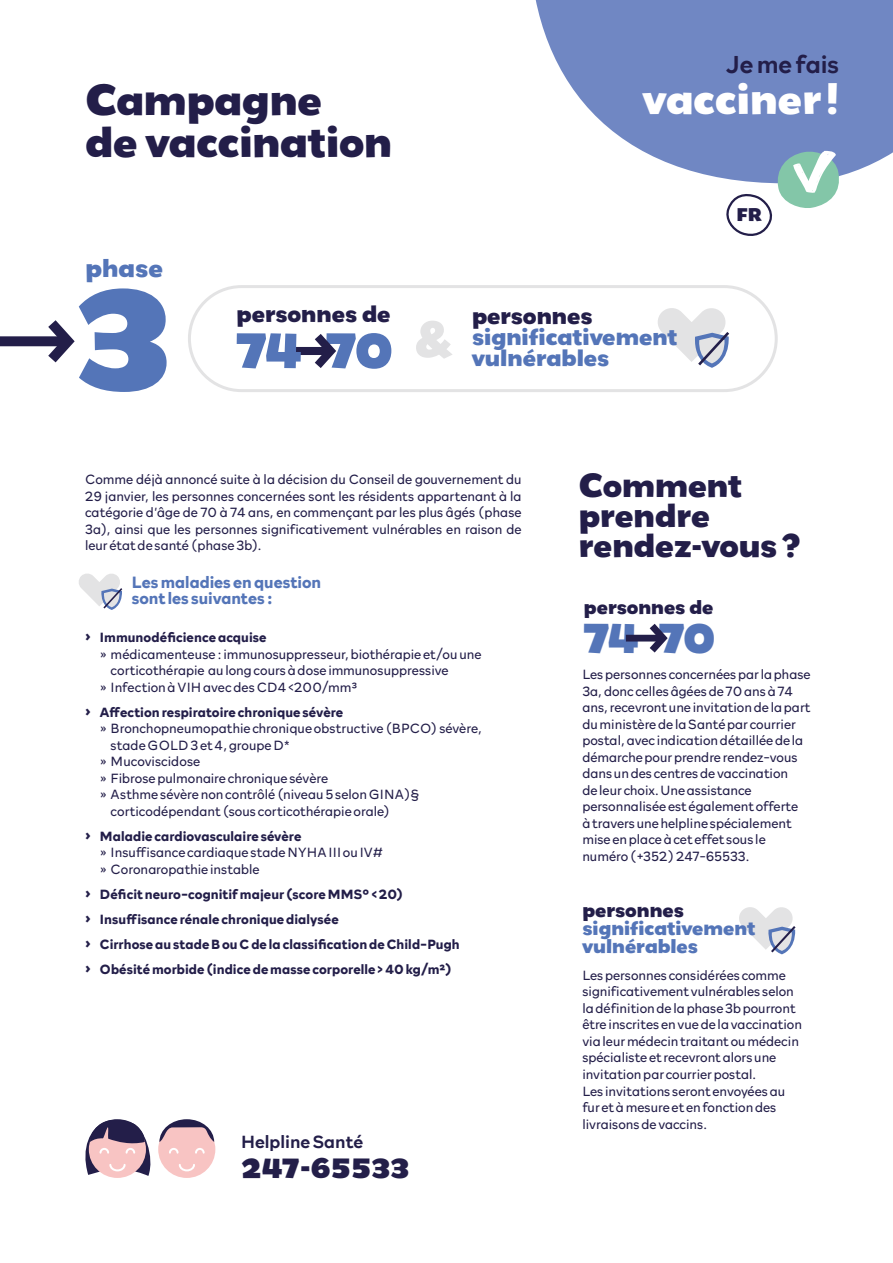
<style>
.page{position:relative;width:893px;height:1263px;background:#fff}
.page>*{position:absolute;margin:0;border:0;box-sizing:border-box;transform-origin:0 0}
.t1{font:700 expanded 152.1px "Grenadine MVB";color:#5475b8}
.t2{font:700 expanded 52.95px "Grenadine MVB";color:#5475b8}
.t3{font:700 expanded 52.95px "Grenadine MVB";color:#e3e3e4}
.t4{font:700 expanded 44.55px "Grenadine MVB";color:#5475b8}
.t5{font:700 expanded 39px "Grenadine MVB";letter-spacing:-.005em;color:#231e49}
.t6{font:700 expanded 38.7px "Grenadine MVB";color:#fff}
.t7{font:700 expanded 30px/30px "Grenadine MVB";letter-spacing:-.005em;color:#231e49}
.t8{font:700 expanded 29.55px "Grenadine MVB";color:#231e49}
.t9{font:500 24.75px "Rockford Sans";letter-spacing:-.005em;color:#231e49}
.t10{font:700 expanded 23.25px "Grenadine MVB";color:#5475b8}
.t11{font:700 expanded 21.3px/21.3px "Grenadine MVB";letter-spacing:-.005em;color:#5475b8}
.t12{font:700 expanded 21.3px "Grenadine MVB";letter-spacing:-.005em;color:#231e49}
.t13{font:700 expanded 17.85px/17.9px "Grenadine MVB";color:#5475b8}
.t14{font:700 expanded 17.85px "Grenadine MVB";letter-spacing:-.005em;color:#231e49}
.t15{font:500 17.7px "Rockford Sans";color:#231e49}
.t16{font:700 16.5px/16.5px "Rockford Sans";color:#5475b8}
.t17{font:700 expanded 16.5px "Grenadine MVB";color:#231e49}
.t18{font:300 13.5px/16.5px "Rockford Sans";color:#231e49}
.t19{font:700 13.5px "Rockford Sans";letter-spacing:.005em;color:#231e49}
.s1{color:#231e49}
.s2{font-weight:800;font-size:16.5px}
</style>
<div class="page">
<svg style="left:535px;top:0;width:358px;height:178px;fill:#7087c3"></svg>
<svg style="left:85px;top:1119px;width:129px;height:57px"></svg>
<div style="left:0;top:336px;width:67px;height:10px;background:#231e49"></div>
<svg style="left:38px;top:320px;width:37px;height:43px"></svg>
<svg style="left:722px;top:150px;width:120px;height:86px"></svg>
<div style="left:188px;top:285px;width:590px;height:107px;border:3px solid #e3e3e4;border-radius:52px"></div>
<svg style="left:658px;top:308px;width:72px;height:60px"></svg>
<div style="left:287px;top:347px;width:43px;height:8px;background:#231e49"></div>
<svg style="left:314px;top:334px;width:22px;height:34px"></svg>
<svg style="left:79px;top:573px;width:44px;height:37px"></svg>
<div style="left:626px;top:635px;width:36px;height:6px;background:#231e49"></div>
<svg style="left:643px;top:623px;width:25px;height:30px"></svg>
<svg style="left:739px;top:907px;width:57px;height:48px"></svg>
<p class="t9" style="left:726px;top:46px;width:114px">Je me fais</p>
<h1 class="t5" style="left:85px;top:73px;width:238px">Campagne</h1>
<h1 class="t6" style="left:643px;top:72px;width:197px">vacciner !</h1>
<h1 class="t5" style="left:85px;top:115px;width:308px">de vaccination</h1>
<h3 class="t10" style="left:85px;top:252px;width:79px">phase</h3>
<p class="t1" style="left:75px;top:225px;width:101px">3</p>
<p class="t12" style="left:237px;top:299px;width:156px">personnes de</p>
<p class="t2" style="left:235px;top:311px;width:159px">74 70</p>
<p class="t3" style="left:414px;top:300px;width:40px">&amp;</p>
<p class="t11" style="left:472px;top:305px;width:207px"><span class="s1">personnes </span>significativement</p>
<p class="t11" style="left:472px;top:347px;width:139px">vulnérables</p>
<p class="t17" style="left:736px;top:204px;width:27px">FR</p>
<p class="t18" style="left:85px;top:470px;width:438px;text-align:justify">Comme déjà annoncé suite à la décision du Conseil de gouvernement du 29 janvier, les personnes concernées sont les résidents appartenant à la catégorie d’âge de 70 à 74 ans, en commençant par les plus âgés (phase 3a), ainsi que les personnes significativement vulnérables en raison de leur état de santé (phase 3b).</p>
<h4 class="t16" style="left:132px;top:573px;width:191px">Les maladies en question sont les suivantes :</h4>
<h4 class="t19" style="left:85px;top:627px;width:183px"><span class="s2">›</span> Immunodéfcience acquise</h4>
<p class="t18" style="left:100px;top:645px;width:383px">» médicamenteuse : immunosuppresseur, biothérapie et/ou une</p>
<p class="t18" style="left:111px;top:661px;width:340px">corticothérapie au long cours à dose immunosuppressive</p>
<p class="t18" style="left:100px;top:678px;width:259px">» Infection à VIH avec des CD4 &lt;200/mm3</p>
<p class="t19" style="left:85px;top:702px;width:260px"><span class="s2">›</span> Afection respiratoire chronique sévère</p>
<p class="t18" style="left:100px;top:719px;width:384px">» Bronchopneumopathie chronique obstructive (BPCO) sévère,</p>
<p class="t18" style="left:100px;top:736px;width:321px;text-indent:11px">stade GOLD 3 et 4, groupe D*<br>» Mucoviscidose<br>» Fibrose pulmonaire chronique sévère<br>» Asthme sévère non contrôlé (niveau 5 selon GINA)§</p>
<p class="t18" style="left:111px;top:802px;width:281px">corticodépendant (sous corticothérapie orale)</p>
<p class="t19" style="left:85px;top:826px;width:218px"><span class="s2">›</span> Maladie cardiovasculaire sévère</p>
<p class="t18" style="left:100px;top:843px;width:285px">» Insufisance cardiaque stade NYHA III ou IV#</p>
<p class="t18" style="left:100px;top:860px;width:161px">» Coronaropathie instable</p>
<p class="t19" style="left:85px;top:884px;width:320px"><span class="s2">›</span> Défcit neuro-cognitif majeur (score MMS° &lt; 20)</p>
<p class="t19" style="left:85px;top:909px;width:255px"><span class="s2">›</span> Insufisance rénale chronique dialysée</p>
<p class="t19" style="left:85px;top:934px;width:376px"><span class="s2">›</span> Cirrhose au stade B ou C de la classifcation de Child-Pugh</p>
<p class="t19" style="left:85px;top:959px;width:368px"><span class="s2">›</span> Obésité morbide (indice de masse corporelle &gt; 40 kg/m2)</p>
<h3 class="t15" style="left:241px;top:1129px;width:124px">Helpline Santé</h3>
<h3 class="t8" style="left:241px;top:1146px;width:170px">247-65533</h3>
<h2 class="t7" style="left:579px;top:471px;width:223px">Comment prendre rendez-vous ?</h2>
<h4 class="t14" style="left:584px;top:594px;width:131px">personnes de</h4>
<p class="t4" style="left:582px;top:604px;width:134px">74 70</p>
<p class="t18" style="left:582px;top:665px;width:230px">Les personnes concernées par la phase 3a, donc celles âgées de 70 ans à 74 ans, recevront une invitation de la part du ministère de la Santé par courrier postal, avec indication détaillée de la démarche pour prendre rendez-vous dans un des centres de vaccination<br>de leur choix. Une assistance personnalisée est également offerte<br>à travers une helpline spécialement mise en place à cet effet sous le numéro (+352) 247-65533.</p>
<p class="t14" style="left:582px;top:898px;width:103px">personnes</p>
<h4 class="t13" style="left:582px;top:919px;width:175px">significativement vulnérables</h4>
<p class="t18" style="left:582px;top:966px;width:221px">Les personnes considérées comme significativement vulnérables selon la définition de la phase 3b pourront être inscrites en vue de la vaccination via leur médecin traitant ou médecin spécialiste et recevront alors une invitation par courrier postal.<br>Les invitations seront envoyées au fur et à mesure et en fonction des livraisons de vaccins.</p>
</div>
